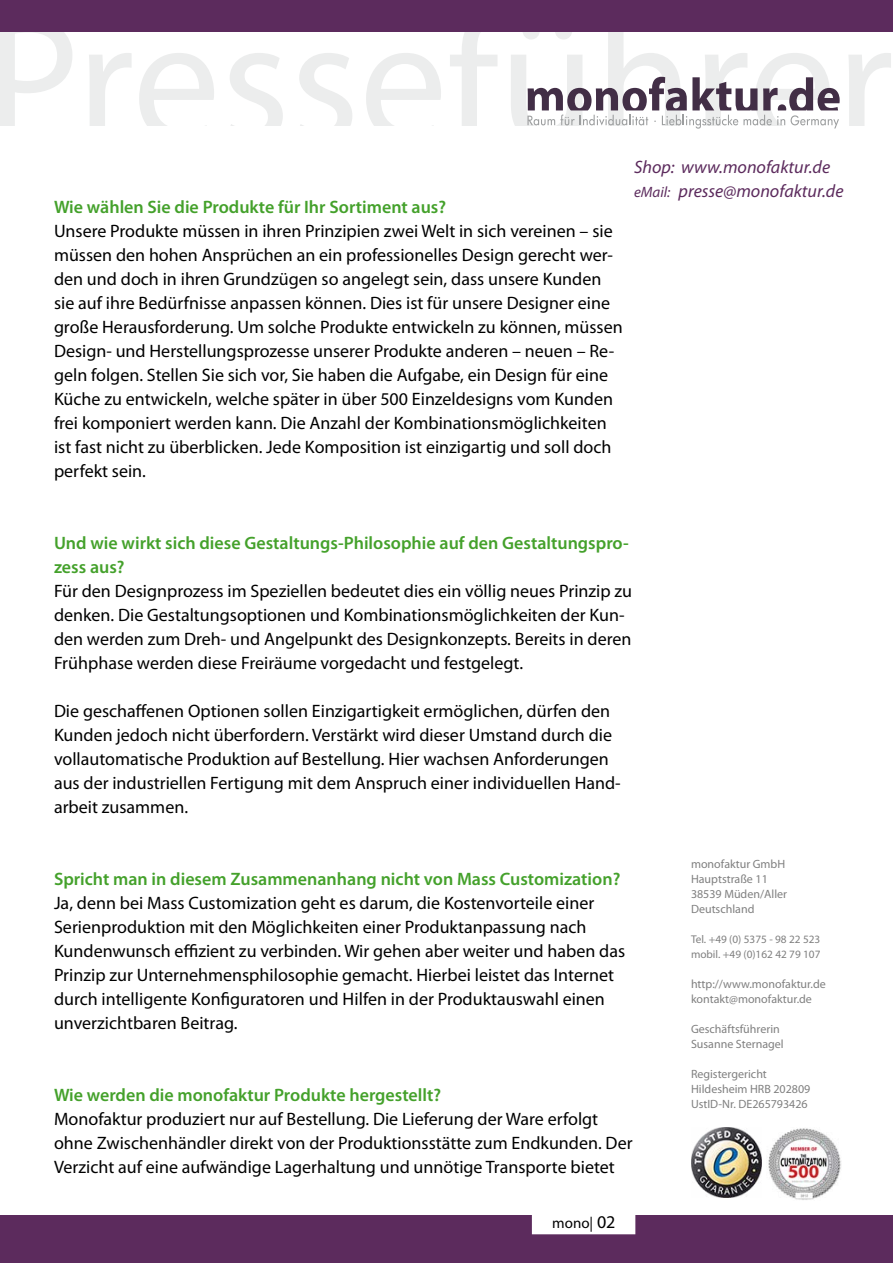
<style>
.page{position:relative;width:893px;height:1263px;background:#fff}
.page>*{position:absolute;margin:0;border:0;box-sizing:border-box;transform-origin:0 0}
.t1{font:18px/24px "Myriad Pro";color:#000}
.t2{font:600 18px/24px "Myriad Pro";color:#44a12b}
.t3{font:italic 18px/24px "Myriad Pro";color:#5c2b5d}
.t4{font:15px "Myriad Pro";color:#000}
.t5{font:12px/15px "Myriad Pro";color:#808080}
.t6{font:11.25px/15px "Myriad Pro";color:#808080}
.s1{font-size:15px}
.s2{font-size:18px}
</style>
<div class="page">
<div style="left:0;top:1215px;width:893px;height:48px;background:#5c2b5d"></div>
<div style="left:532px;top:1201px;width:103px;height:33px;background:#fff"></div>
<img style="left:768px;top:1128px;width:73px;height:72px">
<img style="left:691px;top:1128px;width:70px;height:70px">
<div style="left:0;top:0;width:893px;height:32px;background:#5c2b5d"></div>
<svg style="left:527px;top:77px;width:313px;height:52px"></svg>
<p class="t2" style="left:54px;top:195px;width:394px">Wie wählen Sie die Produkte für Ihr Sortiment aus?</p>
<p class="t1" style="left:54px;top:219px;width:570px">Unsere Produkte müssen in ihren Prinzipien zwei Welt in sich vereinen – sie müssen den hohen Ansprüchen an ein professionelles Design gerecht wer&shy;den und doch in ihren Grundzügen so angelegt sein, dass unsere Kunden sie auf ihre Bedürfnisse anpassen können. Dies ist für unsere Designer eine große Herausforderung. Um solche Produkte entwickeln zu können, müssen Design- und Herstellungsprozesse unserer Produkte anderen – neuen – Re&shy;geln folgen. Stellen Sie sich vor, Sie haben die Aufgabe, ein Design für eine Küche zu entwickeln, welche später in über 500 Einzeldesigns vom Kunden frei komponiert werden kann. Die Anzahl der Kombinationsmöglichkeiten ist fast nicht zu überblicken. Jede Komposition ist einzigartig und soll doch perfekt sein.</p>
<p class="t3" style="left:634px;top:155px;width:211px">Shop: www.monofaktur.de <span class="s1">eMail:</span> presse@monofaktur.de</p>
<p class="t2" style="left:54px;top:531px;width:576px">Und wie wirkt sich diese Gestaltungs-Philosophie auf den Gestaltungspro&shy;zess aus?</p>
<p class="t1" style="left:54px;top:579px;width:580px">Für den Designprozess im Speziellen bedeutet dies ein völlig neues Prinzip zu denken. Die Gestaltungsoptionen und Kombinationsmöglichkeiten der Kun&shy;den werden zum Dreh- und Angelpunkt des Designkonzepts. Bereits in deren Frühphase werden diese Freiräume vorgedacht und festgelegt.</p>
<p class="t1" style="left:54px;top:699px;width:568px">Die geschaffenen Optionen sollen Einzigartigkeit ermöglichen, dürfen den Kunden jedoch nicht überfordern. Verstärkt wird dieser Umstand durch die vollautomatische Produktion auf Bestellung. Hier wachsen Anforderungen aus der industriellen Fertigung mit dem Anspruch einer individuellen Hand&shy;arbeit zusammen.</p>
<p class="t2" style="left:54px;top:867px;width:568px">Spricht man in diesem Zusammenanhang nicht von Mass Customization?</p>
<p class="t1" style="left:54px;top:891px;width:573px">Ja, denn bei Mass Customization geht es darum, die Kostenvorteile einer Serienproduktion mit den Möglichkeiten einer Produktanpassung nach Kundenwunsch effizient zu verbinden. Wir gehen aber weiter und haben das Prinzip zur Unternehmensphilosophie gemacht. Hierbei leistet das Internet durch intelligente Konfiguratoren und Hilfen in der Produktauswahl einen unverzichtbaren Beitrag.</p>
<p class="t2" style="left:54px;top:1083px;width:389px">Wie werden die monofaktur Produkte hergestellt?</p>
<p class="t1" style="left:54px;top:1107px;width:580px">Monofaktur produziert nur auf Bestellung. Die Lieferung der Ware erfolgt ohne Zwischenhändler direkt von der Produktionsstätte zum Endkunden. Der<br>Verzicht auf eine aufwändige Lagerhaltung und unnötige Transporte bietet</p>
<p class="t4" style="left:552px;top:1213px;width:65px">mono| <span class="s2">02</span></p>
<p class="t5" style="left:691px;top:856px;width:98px">monofaktur GmbH<br>Hauptstraße 11<br>38539 Müden/Aller<br>Deutschland</p>
<p class="t6" style="left:691px;top:931px;width:131px">Tel. +49 (0) 5375 - 98 22 523 mobil. +49 (0)162 42 79 107</p>
<p class="t5" style="left:691px;top:976px;width:136px">http://www.monofaktur.de kontakt@monofaktur.de</p>
<p class="t5" style="left:691px;top:1021px;width:94px">Geschäftsführerin<br>Susanne Sternagel</p>
<p class="t5" style="left:691px;top:1066px;width:121px">Registergericht<br>Hildesheim HRB 202809<br>UstID-Nr. DE265793426</p>
</div>
